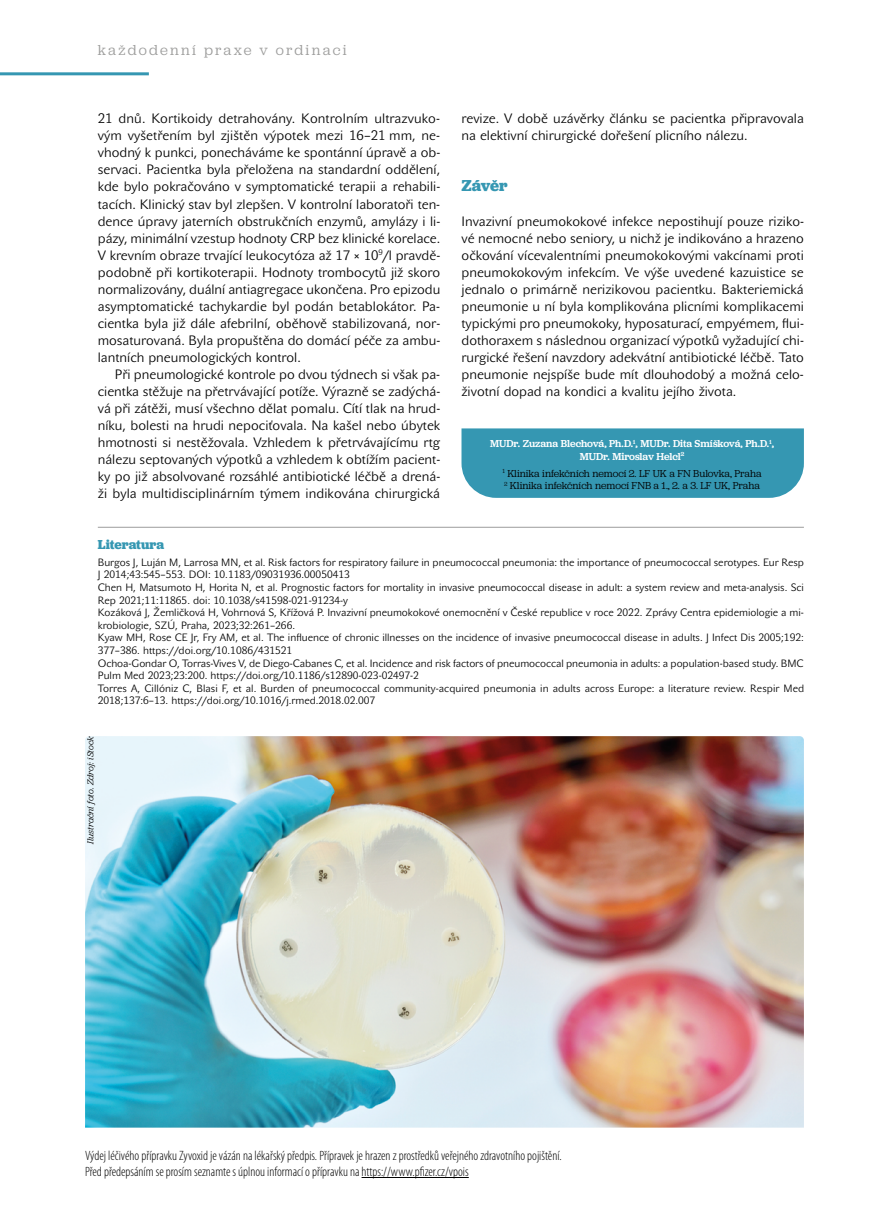
<style>
.page{position:relative;width:889px;height:1217px;background:#fff}
.page>*{position:absolute;margin:0;border:0;box-sizing:border-box;transform-origin:0 0}
.t1{font:700 16.5px "Jubilat";letter-spacing:-.01em;color:#3597b2}
.t2{font:15px "Jubilat";letter-spacing:.15em;color:#9d9d9c}
.t3{font:13.5px/17px "John Sans Lite Pro";color:#000;text-align:justify}
.t4{font:300 condensed 13.5px/16.2px "Myriad Pro";color:#000}
.t5{font:700 13.5px "Jubilat";color:#3597b2}
.t6{font:13.5px "Jubilat";color:#000}
.t7{font:10.5px/12.6px "John Sans Lite Pro";color:#000}
.t8{font:10.5px/12.6px "Jubilat";color:#000}
.t9{font:500 10.5px/12.6px "Jubilat";letter-spacing:-.005em;color:#fff;text-align:center}
.t10{font:italic 9px "Jubilat";letter-spacing:-.005em;color:#000}
</style>
<div class="page">
<hr style="left:0;top:72px;width:149px;height:3px;background:#3597b2">
<div style="left:461px;top:428px;width:343px;height:69px;background:#3597b2"></div>
<hr style="left:98px;top:526px;width:706px;height:1px;background:#9d9d9c">
<img style="left:85px;top:736px;width:719px;height:391px">
<hr style="left:361px;top:1176px;width:108px;height:1px;background:#000">
<p class="t2" style="left:98px;top:41px;width:250px">každodenní praxe v ordinaci</p>
<p class="t3" style="left:98px;top:110px;width:344px">21 dnů. Kortikoidy detrahovány. Kontrolním ultrazvuko&shy;vým vyšetřením byl zjištěn výpotek mezi 16–21 mm, ne&shy;vhodný k punkci, ponecháváme ke spontánní úpravě a ob&shy;servaci. Pacientka byla přeložena na standardní oddělení, kde bylo pokračováno v symptomatické terapii a rehabili&shy;tacích. Klinický stav byl zlepšen. V kontrolní laboratoři ten&shy;dence úpravy jaterních obstrukčních enzymů, amylázy i li&shy;pázy, minimální vzestup hodnoty CRP bez klinické korelace.<br>V krevním obraze trvající leukocytóza až 17 × 10<sup>9</sup>/l pravdě&shy;podobně při kortikoterapii. Hodnoty trombocytů již skoro normalizovány, duální antiagregace ukončena. Pro epizodu asymptomatické tachykardie byl podán betablokátor. Pa&shy;cient ka byla již dále afebrilní, oběhově stabilizovaná, nor&shy;mosaturovaná. Byla propuštěna do domácí péče za ambu&shy;lantních pneumologických kontrol.</p>
<p class="t3" style="left:98px;top:365px;width:344px;text-indent:17px">Při pneumologické kontrole po dvou týdnech si však pa&shy;cientka stěžuje na přetrvávající potíže. Výrazně se zadýchá&shy;vá při zátěži, musí všechno dělat pomalu. Cítí tlak na hrud&shy;níku, bolesti na hrudi nepociťovala. Na kašel nebo úbytek hmotnosti si nestěžovala. Vzhledem k přetrvávajícímu rtg nálezu septovaných výpotků a vzhledem k obtížím pacient&shy;ky po již absolvované rozsáhlé antibiotické léčbě a drená&shy;ži byla multidisciplinárním týmem indikována chirurgická</p>
<p class="t3" style="left:461px;top:110px;width:344px">revize. V době uzávěrky článku se pacientka připravovala na elektivní chirurgické dořešení plicního nálezu.</p>
<p class="t1" style="left:461px;top:175px;width:48px">Závěr</p>
<p class="t3" style="left:461px;top:212px;width:344px">Invazivní pneumokokové infekce nepostihují pouze riziko&shy;vé nemocné nebo seniory, u nichž je indikováno a hrazeno očkování vícevalentními pneumokokovými vakcínami proti pneumokokovým infekcím. Ve výše uvedené kazuistice se jednalo o primárně nerizikovou pacientku. Bakteriemická pneumonie u ní byla komplikována plicními komplikacemi typickými pro pneumokoky, hyposaturací, empyémem, flui&shy;dothoraxem s následnou organizací výpotků vyžadující chi&shy;rurgické řešení navzdory adekvátní antibiotické léčbě. Tato pneumonie nejspíše bude mít dlouhodobý a možná celo&shy;životní dopad na kondici a kvalitu jejího života.</p>
<p class="t9" style="left:490px;top:437px;width:285px">MUDr. Zuzana Blechová, Ph.D.<sup>1</sup>, MUDr. Dita Smíšková, Ph.D.<sup>1</sup>,<br>MUDr. Miroslav Helcl<sup>2</sup></p>
<p class="t8" style="left:502px;top:466px;width:261px"><sup>1</sup> Klinika infekčních nemocí 2. LF UK a FN Bulovka, Praha<br><sup>2</sup> Klinika infekčních nemocí FNB a 1., 2. a 3. LF UK, Praha</p>
<p class="t5" style="left:98px;top:535px;width:68px">Literatura</p>
<p class="t7" style="left:98px;top:555px;width:708px">Burgos J, Luján M, Larrosa MN, et al. Risk factors for respiratory failure in pneumococcal pneumonia: the importance of pneumococcal serotypes. Eur Resp J 2014;43:545–553. DOI: 10.1183/09031936.00050413<br>Chen H, Matsumoto H, Horita N, et al. Prognostic factors for mortality in invasive pneumococcal disease in adult: a system review and meta-analysis. Sci Rep 2021;11:11865. doi: 10.1038/s41598-021-91234-y<br>Kozáková J, Žemličková H, Vohrnová S, Křížová P. Invazivní pneumokokové onemocnění v České republice v roce 2022. Zprávy Centra epidemiologie a mi&shy;krobiologie, SZÚ, Praha, 2023;32:261–266.<br>Kyaw MH, Rose CE Jr, Fry AM, et al. The influence of chronic illnesses on the incidence of invasive pneumococcal disease in adults. J Infect Dis 2005;192:<br>377–386. https://doi.org/10.1086/431521<br>Ochoa-Gondar O, Torras-Vives V, de Diego-Cabanes C, et al. Incidence and risk factors of pneumococcal pneumonia in adults: a population-based study. BMC Pulm Med 2023;23:200. https://doi.org/10.1186/s12890-023-02497-2<br>Torres A, Cillóniz C, Blasi F, et al. Burden of pneumococcal community-acquired pneumonia in adults across Europe: a literature review. Respir Med 2018;137:6–13. https://doi.org/10.1016/j.rmed.2018.02.007</p>
<p class="t10" style="left:85px;top:843px;width:109px;rotate:-90deg">Ilustrační foto. Zdroj: iStock</p>
<p class="t4" style="left:85px;top:1147px;width:478px">Výdej léčivého přípravku Zyvoxid je vázán na lékařský předpis. Přípravek je hrazen z prostředků veřejného zdravotního pojištění.<br>Před předepsáním se prosím seznamte s úplnou informací o přípravku na https://www.pfizer.cz/vpois</p>
<p class="t6" style="left:98px;top:1161px;width:17px">R4</p>
</div>
